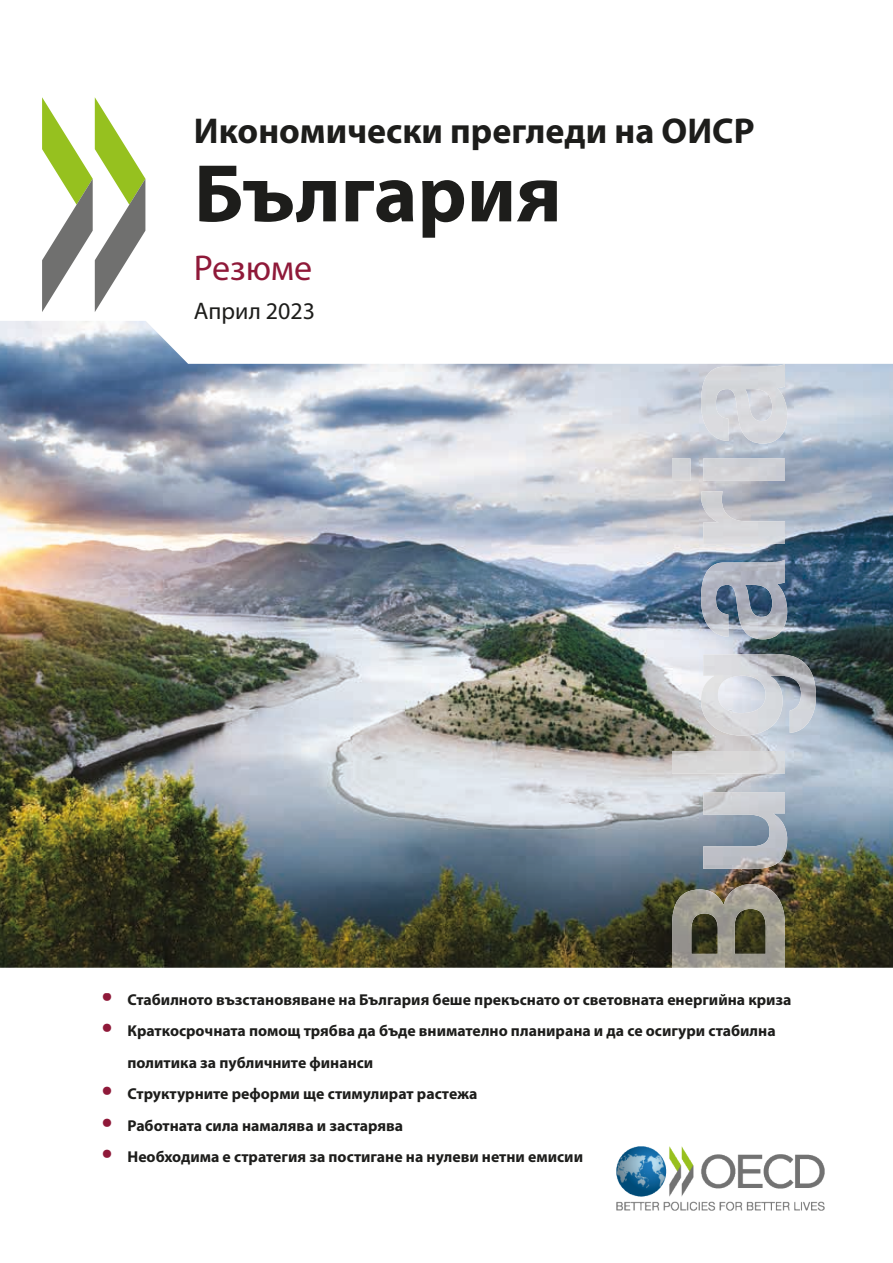
<style>
.page{position:relative;width:893px;height:1263px;background:#fff}
.page>*{position:absolute;margin:0;border:0;box-sizing:border-box;transform-origin:0 0}
.t1{font:700 82.5px "Myriad Pro";color:#1d1d1b}
.t2{font:700 56.1px/74.8px "Helvetica Neue LT Pro";letter-spacing:-.015em;color:#1d1d1b}
.t3{font:700 36px "Myriad Pro";color:#1d1d1b}
.t4{font:36px "Myriad Pro";color:#8f1939}
.t5{font:24px "Myriad Pro";color:#1d1d1b}
.t6{font:700 15.75px/31.5px "Myriad Pro";color:#1d1d1b}
.s1{font-size:31.5px;color:#8f1939}
</style>
<div class="page">
<img style="left:0;top:321px;width:893px;height:647px">
<svg style="left:42px;top:97px;width:103px;height:215px"></svg>
<img style="left:672px;top:364px;width:144px;height:604px">
<div style="left:179px;top:84px;width:675px;height:264px;background:#fff"></div>
<img style="left:617px;top:1146px;width:207px;height:64px">
<h2 class="t2" style="left:188px;top:79px;width:662px">OECD Economic Surveys<br>BULGARIA</h2>
<h3 class="t3" style="left:194px;top:108px;width:562px">Икономически прегледи на ОИСР</h3>
<h1 class="t1" style="left:194px;top:140px;width:369px">България</h1>
<h3 class="t4" style="left:194px;top:246px;width:120px">Резюме</h3>
<h3 class="t5" style="left:194px;top:296px;width:123px">Април 2023</h3>
<p class="t6" style="left:102px;top:983px;width:691px"><span class="s1">•</span> Стабилното възстановяване на България беше прекъснато от световната енергийна криза</p>
<p class="t6" style="left:127px;top:1015px;width:650px;text-indent:-26px"><span class="s1">•</span> Краткосрочната помощ трябва да бъде внимателно планирана и да се осигури стабилна политика за публичните финанси</p>
<p class="t6" style="left:102px;top:1078px;width:377px"><span class="s1">•</span> Структурните реформи ще стимулират растежа</p>
<p class="t6" style="left:102px;top:1109px;width:303px"><span class="s1">•</span> Работната сила намалява и застарява</p>
<p class="t6" style="left:102px;top:1141px;width:483px"><span class="s1">•</span> Необходима е стратегия за постигане на нулеви нетни емисии</p>
</div>
